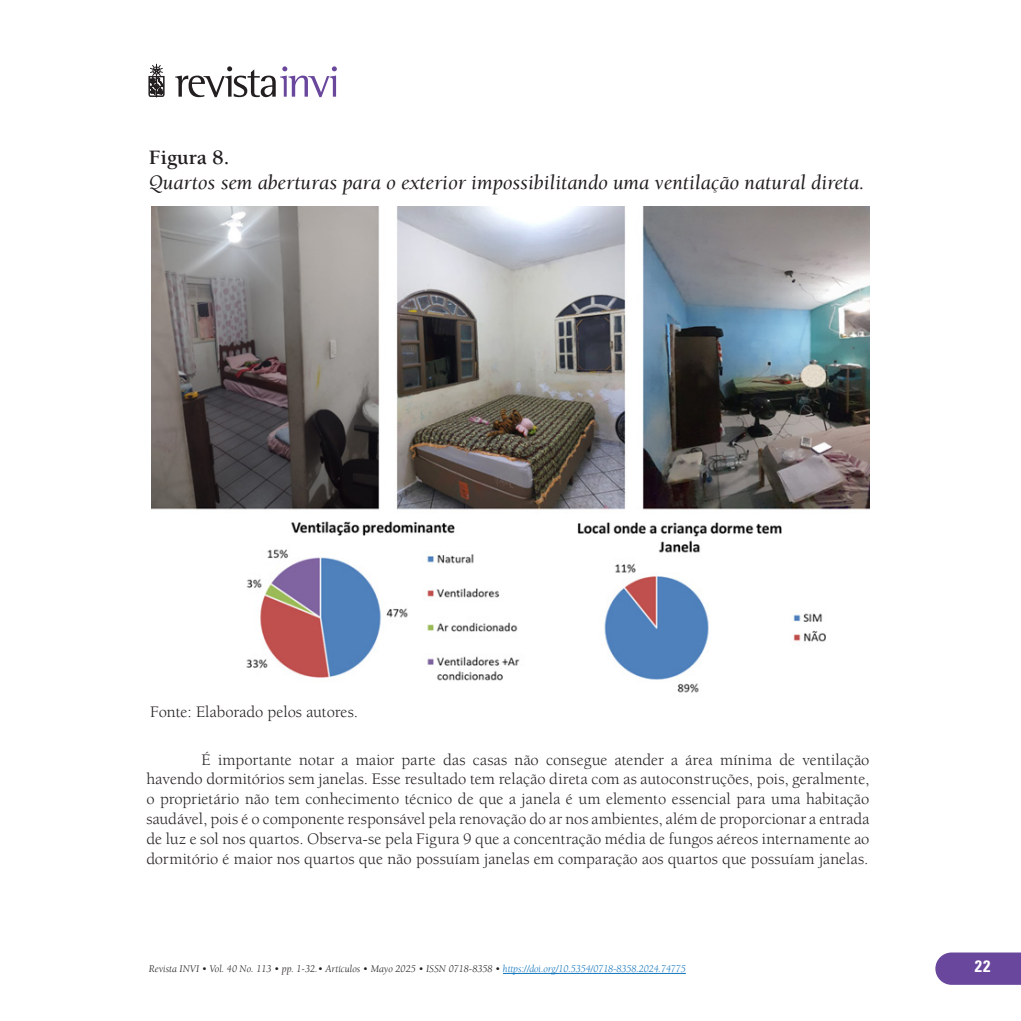
<style>
.page{position:relative;width:1021px;height:1021px;background:#fff}
.page>*{position:absolute;margin:0;border:0;box-sizing:border-box;transform-origin:0 0}
.sub_tablas{font:italic 21px "Berkeley Std";color:#231f20}
.sub_tablas-2{font:700 21px "Berkeley Std";color:#231f20}
.txt_esp{font:16.5px/19.8px "Berkeley Std";letter-spacing:.005em;color:#231f20;text-align:justify}
.pie_de_foto{font:16.5px "Berkeley Std";letter-spacing:-.005em;color:#231f20}
.t1{font:700 condensed 16.5px "Univers LT Std";color:#fff}
.t2{font:italic 10.5px "Berkeley Std";color:#231f20}
.s1{font-style:inherit}
.s2{color:#1074bc}
</style>
<div class="page">
<hr style="left:503px;top:973px;width:183px;height:1px;background:#1074bc">
<svg style="left:175px;top:66px;width:162px;height:31px"></svg>
<svg style="left:149px;top:64px;width:15px;height:33px"></svg>
<svg style="left:935px;top:952px;width:85px;height:32px;background:#7151a1"></svg>
<img style="left:152px;top:207px;width:717px;height:486px">
<p class="sub_tablas-2" style="left:149px;top:146px;width:82px">Figura 8.</p>
<p class="sub_tablas" style="left:149px;top:171px;width:717px">Quartos sem aberturas para o exterior impossibilitando uma ventilação natural direta.</p>
<p class="pie_de_foto" style="left:150px;top:702px;width:209px">Fonte: Elaborado pelos autores.</p>
<p class="txt_esp" style="left:146px;top:749px;width:724px;text-indent:55px">É importante notar a maior parte das casas não consegue atender a área mínima de ventilação havendo dormitórios sem janelas. Esse resultado tem relação direta com as autoconstruções, pois, geralmente, o proprietário não tem conhecimento técnico de que a janela é um elemento essencial para uma habitação saudável, pois é o componente responsável pela renovação do ar nos ambientes, além de proporcionar a entrada de luz e sol nos quartos. Observa-se pela Figura 9 que a concentração média de fungos aéreos internamente ao dormitório é maior nos quartos que não possuíam janelas em comparação aos quartos que possuíam janelas.</p>
<p class="t2" style="left:149px;top:963px;width:538px">Revista INVI • Vol. 40 No. 113 • pp. <span class="s1">1-32</span>.• Artículos • Mayo 2025 • ISSN 0718-8358 • <span class="s2">https://doi.org/10.5354/0718-8358.2024.74775</span></p>
<p class="t1" style="left:974px;top:956px;width:17px">22</p>
</div>
